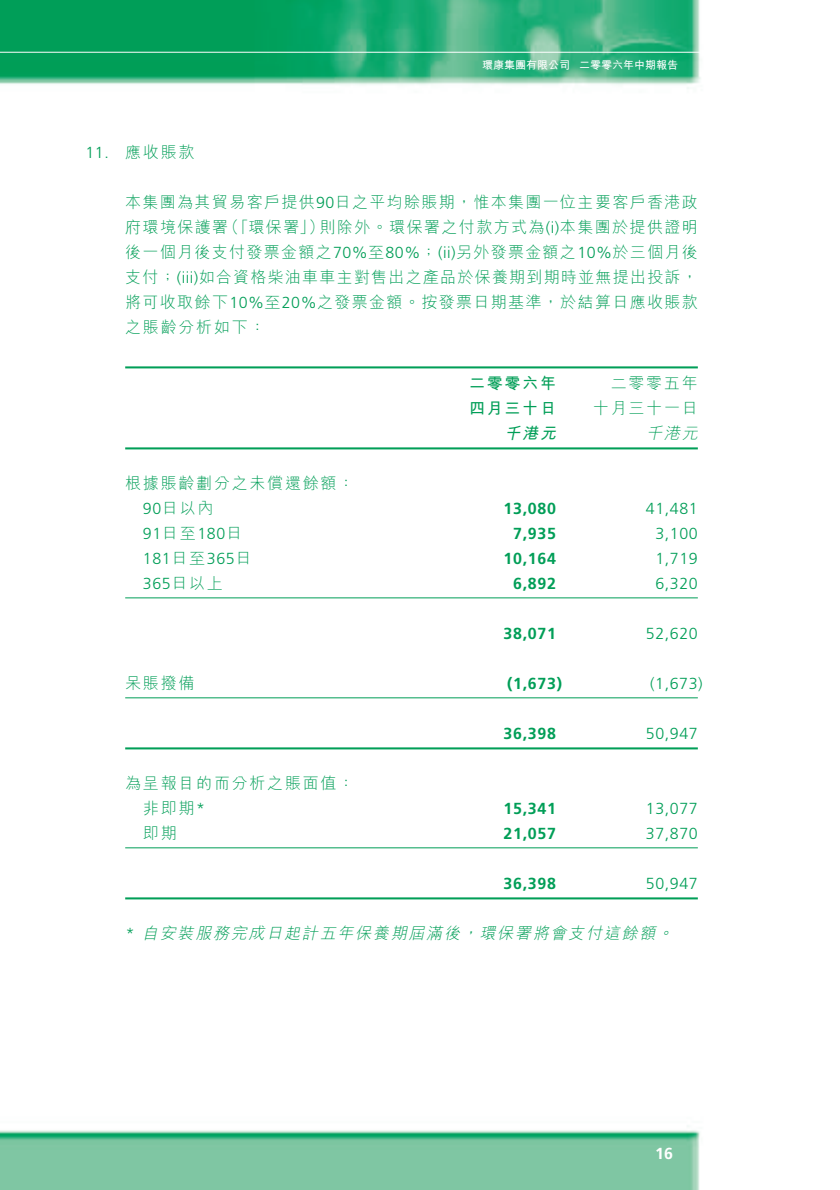
<style>
.page{position:relative;width:840px;height:1190px;background:#fff}
.page>*{position:absolute;margin:0;border:0;box-sizing:border-box;transform-origin:0 0}
.t1{font:300 16px/25px "M Hei";letter-spacing:.085em;color:#009e57;text-align:right}
.t2{font:300 16px "Frutiger";letter-spacing:.035em;color:#009e57}
.t3{font:700 16px "Frutiger";letter-spacing:.045em;color:#009e57}
.t4{font:italic 300 16px "M Hei";color:#009e57}
.t5{font:300 16px "M Hei";letter-spacing:.11em;color:#009e57}
.t6{font:700 16px "M Hei";letter-spacing:.11em;color:#009e57}
.t7{font:italic 700 16px "M Hei";color:#009e57}
.t8{font:700 16px "Frutiger";color:#fff}
.t9{font:italic 300 16px "Frutiger";color:#009e57}
.t10{font:700 11px "M Hei";color:#fff}
.s1{font-family:"Frutiger"}
.s2{font-family:"M Hei"}
</style>
<div class="page">
<img style="left:0;top:0;width:701px;height:1190px">
<hr style="left:0;top:52px;width:749px;height:1px;background:#fff">
<hr style="left:125px;top:366px;width:573px;height:2px;background:#009e57">
<hr style="left:125px;top:447px;width:573px;height:2px;background:#009e57">
<hr style="left:125px;top:597px;width:573px;height:1px;background:#009e57">
<hr style="left:125px;top:697px;width:573px;height:1px;background:#009e57">
<hr style="left:125px;top:747px;width:573px;height:2px;background:#009e57">
<hr style="left:125px;top:847px;width:573px;height:1px;background:#009e57">
<hr style="left:125px;top:897px;width:573px;height:2px;background:#009e57">
<p class="t10" style="left:482px;top:61px;width:90px">環康集團有限公司</p>
<p class="t10" style="left:579px;top:61px;width:101px">二零零六年中期報告</p>
<p class="t2" style="left:85px;top:146px;width:25px">11.</p>
<p class="t1" style="left:125px;top:142px;width:71px">應收賬款</p>
<p class="t1" style="left:125px;top:192px;width:574px">本集團為其貿易客戶提供<span class="s1">90</span>日之平均賒賬期，惟本集團一位主要客戶香港政則除外。環保署之付款方式為 <span class="s1">)i(</span> 本集團於提供證明</p>
<p class="t1" style="left:223px;top:217px;width:103px">（「環保署」）</p>
<p class="t1" style="left:125px;top:217px;width:574px;text-align:left">府環境保護署<br>後一個月後支付發票金額之<span class="s1">70%</span>至<span class="s1">80%</span>；<span class="s1">( )i i</span> 另外發票金額之<span class="s1">10%</span>於三個月後支付；<span class="s1">(iii)</span>如合資格柴油車車主對售出之產品於保養期到期時並無提出投訴，將可收取餘下<span class="s1">10%</span>至<span class="s1">20%</span>之發票金額。按發票日期基準，於結算日應收賬款之賬齡分析如下：</p>
<p class="t6" style="left:469px;top:377px;width:89px">二零零六年</p>
<p class="t1" style="left:611px;top:373px;width:89px">二零零五年</p>
<p class="t6" style="left:469px;top:402px;width:89px">四月三十日</p>
<p class="t1" style="left:593px;top:398px;width:106px">十月三十一日</p>
<p class="t7" style="left:505px;top:427px;width:56px">千港元</p>
<p class="t4" style="left:646px;top:427px;width:56px">千港元</p>
<p class="t5" style="left:125px;top:477px;width:231px">根據賬齡劃分之未償還餘額：</p>
<p class="t1" style="left:143px;top:498px;width:72px"><span class="s1">90</span>日以內</p>
<p class="t3" style="left:503px;top:502px;width:54px">13,080</p>
<p class="t2" style="left:646px;top:502px;width:53px">41,481</p>
<p class="t2" style="left:143px;top:527px;width:101px">91<span class="s2">日至</span>180<span class="s2">日</span></p>
<p class="t3" style="left:513px;top:527px;width:45px">7,935</p>
<p class="t2" style="left:655px;top:527px;width:44px">3,100</p>
<p class="t2" style="left:143px;top:552px;width:110px">181<span class="s2">日至</span>365<span class="s2">日</span></p>
<p class="t3" style="left:503px;top:552px;width:54px">10,164</p>
<p class="t2" style="left:655px;top:552px;width:44px">1,719</p>
<p class="t2" style="left:143px;top:577px;width:81px">365<span class="s2">日以上</span></p>
<p class="t3" style="left:513px;top:577px;width:45px">6,892</p>
<p class="t2" style="left:655px;top:577px;width:44px">6,320</p>
<p class="t3" style="left:503px;top:627px;width:54px">38,071</p>
<p class="t2" style="left:646px;top:627px;width:53px">52,620</p>
<p class="t1" style="left:125px;top:673px;width:71px">呆賬撥備</p>
<p class="t3" style="left:507px;top:677px;width:57px">)1,673(</p>
<p class="t2" style="left:650px;top:677px;width:54px">)1,673(</p>
<p class="t3" style="left:503px;top:727px;width:54px">36,398</p>
<p class="t2" style="left:646px;top:727px;width:53px">50,947</p>
<p class="t5" style="left:125px;top:777px;width:231px">為呈報目的而分析之賬面值：</p>
<p class="t1" style="left:125px;top:798px;width:81px">　非即期<span class="s1">*</span></p>
<p class="t3" style="left:503px;top:802px;width:54px">15,341</p>
<p class="t2" style="left:646px;top:802px;width:53px">13,077</p>
<p class="t1" style="left:125px;top:823px;width:53px">　即期</p>
<p class="t3" style="left:503px;top:827px;width:54px">21,057</p>
<p class="t2" style="left:646px;top:827px;width:53px">37,870</p>
<p class="t9" style="left:125px;top:927px;width:10px">*</p>
<p class="t3" style="left:503px;top:877px;width:54px">36,398</p>
<p class="t4" style="left:142px;top:927px;width:536px">自安裝服務完成日起計五年保養期屆滿後，環保署將會支付這餘額。</p>
<p class="t2" style="left:646px;top:877px;width:53px">50,947</p>
<p class="t8" style="left:655px;top:1147px;width:19px">16</p>
</div>
